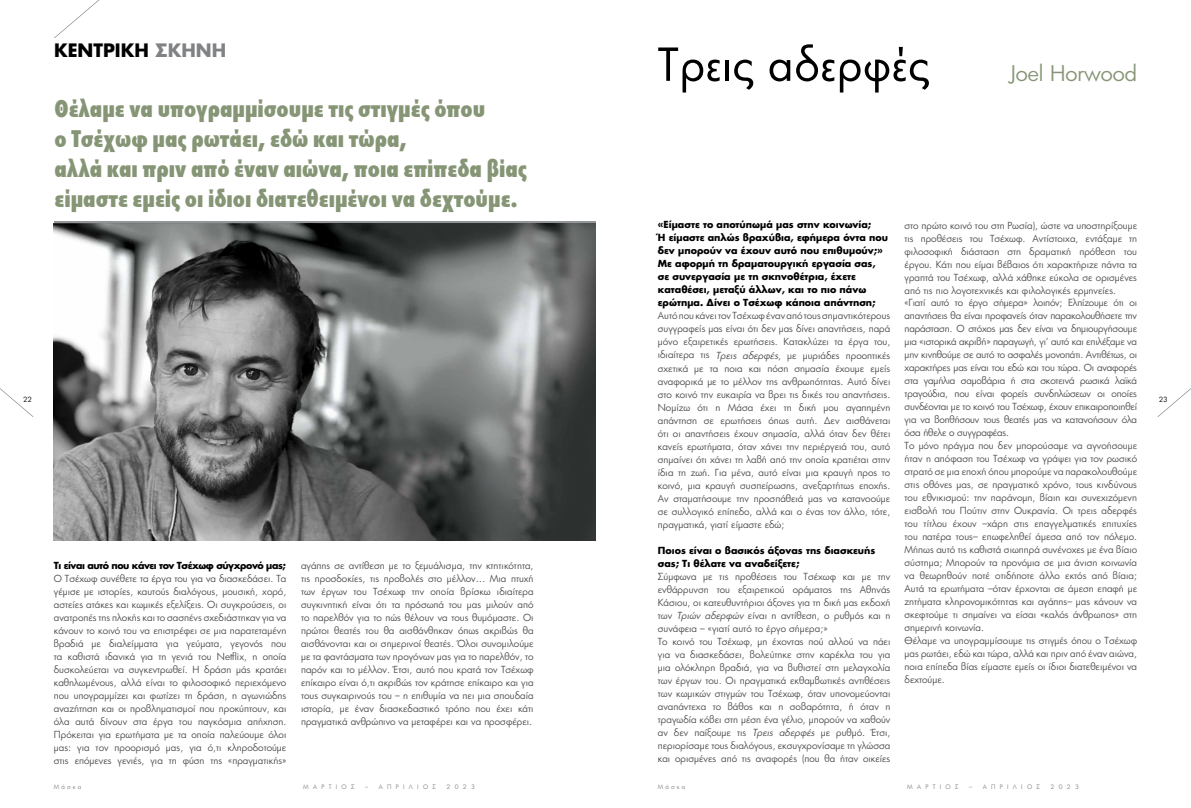
<style>
.page{position:relative;width:1191px;height:808px;background:#fff}
.page>*{position:absolute;margin:0;border:0;box-sizing:border-box;transform-origin:0 0}
.t1{font:50px "Wuerth";color:#000}
.t2{font:800 condensed 25px/30px "Wuerth";color:#869575}
.t3{font:21px "PF Futura Neu";color:#869575}
.t4{font:700 18px "PF Futura Neu";color:#000}
.t5{font:9.5px/13px "PF Futura Neu";color:#4d4d4f;text-align:justify}
.t6{font:700 9.5px/13px "PF Futura Neu";color:#000}
.t7{font:700 9.5px "PF Futura Neu";letter-spacing:-.045em;color:#000}
.t8{font:7px "PF Futura Neu";color:#000}
.t9{font:6px "PF Futura Neu";letter-spacing:.72em;color:#808285}
.s1{color:#808285}
.s2{font-style:italic}
</style>
<div class="page">
<svg style="left:1157px;top:388px;width:34px;height:29px"></svg>
<svg style="left:0;top:388px;width:33px;height:29px"></svg>
<svg style="left:54px;top:0;width:46px;height:38px"></svg>
<img style="left:54px;top:224px;width:541px;height:317px">
<h3 class="t4" style="left:54px;top:38px;width:174px">ΚΕΝΤΡΙΚΗ <span class="s1">ΣΚΗΝΗ</span></h3>
<h1 class="t1" style="left:658px;top:30px;width:274px">Τρεις αδερφές</h1>
<h2 class="t2" style="left:54px;top:92px;width:474px">Θέλαμε να υπογραμμίσουμε τις στιγμές όπου<br>ο Τσέχωφ μας ρωτάει, εδώ και τώρα,<br>αλλά και πριν από έναν αιώνα, ποια επίπεδα βίας είμαστε εμείς οι ίδιοι διατεθειμένοι να δεχτούμε.</h2>
<h3 class="t3" style="left:1010px;top:60px;width:129px">Joel Horwood</h3>
<p class="t5" style="left:904px;top:218px;width:234px;text-align:left">στο πρώτο κοινό του στη Ρωσία), ώστε να υποστηρίξουμε τις προθέσεις του Τσέχωφ. Αντίστοιχα, εντάξαμε τη φιλοσοφική διάσταση στη δραματική πρόθεση του έργου. Κάτι που είμαι βέβαιος ότι χαρακτήριζε πάντα τα γραπτά του Τσέχωφ, αλλά χάθηκε εύκολα σε ορισμένες από τις πιο λογοτεχνικές και φιλολογικές ερμηνείες. «Γιατί αυτό το έργο σήμερα» λοιπόν; Ελπίζουμε ότι οι απαντήσεις θα είναι προφανείς όταν παρακολουθήσετε την παράσταση. Ο στόχος μας δεν είναι να δημιουργήσουμε μια «ιστορικά ακριβή» παραγωγή, γι’ αυτό και επιλέξαμε να μην κινηθούμε σε αυτό το ασφαλές μονοπάτι. Αντιθέτως, οι χαρακτήρες μας είναι του εδώ και του τώρα. Οι αναφορές στα γαμήλια σαμοβάρια ή στα σκοτεινά ρωσικά λαϊκά τραγούδια, που είναι φορείς συνδηλώσεων οι οποίες συνδέονται με το κοινό του Τσέχωφ, έχουν επικαιροποιηθεί για να βοηθήσουν τους θεατές μας να κατανοήσουν όλα όσα ήθελε ο συγγραφέας.<br>Το μόνο πράγμα που δεν μπορούσαμε να αγνοήσουμε ήταν η απόφαση του Τσέχωφ να γράψει για τον ρωσικό στρατό σε μια εποχή όπου μπορούμε να παρακολουθούμε στις οθόνες μας, σε πραγματικό χρόνο, τους κινδύνους του εθνικισμού: την παράνομη, βίαιη και συνεχιζόμενη εισβολή του Πούτιν στην Ουκρανία. Οι τρεις αδερφές του τίτλου έχουν –χάρη στις επαγγελματικές επιτυχίες του πατέρα τους– επωφεληθεί άμεσα από τον πόλεμο.<br>Μήπως αυτό τις καθιστά σιωπηρά συνένοχες με ένα βίαιο σύστημα; Μπορούν τα προνόμια σε μια άνιση κοινωνία να θεωρηθούν ποτέ οτιδήποτε άλλο εκτός από βίαια; Αυτά τα ερωτήματα –όταν έρχονται σε άμεση επαφή με ζητήματα κληρονομικότητας και αγάπης– μας κάνουν να σκεφτούμε τι σημαίνει να είσαι «καλός άνθρωπος» στη σημερινή κοινωνία.<br>Θέλαμε να υπογραμμίσουμε τις στιγμές όπου ο Τσέχωφ μας ρωτάει, εδώ και τώρα, αλλά και πριν από έναν αιώνα, ποια επίπεδα βίας είμαστε εμείς οι ίδιοι διατεθειμένοι να δεχτούμε.</p>
<p class="t6" style="left:658px;top:218px;width:232px">«Είμαστε το αποτύπωμά μας στην κοινωνία;<br>Ή είμαστε απλώς βραχύβια, εφήμερα όντα που δεν μπορούν να έχουν αυτό που επιθυμούν;» Με αφορμή τη δραματουργική εργασία σας, σε συνεργασία με τη σκηνοθέτρια, έχετε καταθέσει, μεταξύ άλλων, και το πιο πάνω ερώτημα. Δίνει ο Τσέχωφ κάποια απάντηση;</p>
<p class="t5" style="left:658px;top:309px;width:234px">Αυτό που κάνει τον Τσέχωφ έναν από τους σημαντικότερους συγγραφείς μας είναι ότι δεν μας δίνει απαντήσεις, παρά μόνο εξαιρετικές ερωτήσεις. Κατακλύζει τα έργα του, ιδιαίτερα τις <span class="s2">Τρεις αδερφές</span>, με μυριάδες προοπτικές σχετικά με τα ποια και πόση σημασία έχουμε εμείς αναφορικά με το μέλλον της ανθρωπότητας. Αυτό δίνει στο κοινό την ευκαιρία να βρει τις δικές του απαντήσεις.<br>Νομίζω ότι η Μάσα έχει τη δική μου αγαπημένη απάντηση σε ερωτήσεις όπως αυτή. Δεν αισθάνεται ότι οι απαντήσεις έχουν σημασία, αλλά όταν δεν θέτει κανείς ερωτήματα, όταν χάνει την περιέργειά του, αυτό σημαίνει ότι χάνει τη λαβή από την οποία κρατιέται στην ίδια τη ζωή. Για μένα, αυτό είναι μια κραυγή προς το κοινό, μια κραυγή συσπείρωσης, ανεξαρτήτως εποχής.<br>Αν σταματήσουμε την προσπάθειά μας να κατανοούμε σε συλλογικό επίπεδο, αλλά και ο ένας τον άλλο, τότε, πραγματικά, γιατί είμαστε εδώ;</p>
<p class="t6" style="left:658px;top:543px;width:219px">Ποιος είναι ο βασικός άξονας της διασκευής σας; Τι θέλατε να αναδείξετε;</p>
<p class="t5" style="left:658px;top:569px;width:234px;text-align:left">Σύμφωνα με τις προθέσεις του Τσέχωφ και με την ενθάρρυνση του εξαιρετικού οράματος της Αθηνάς Κάσιου, οι κατευθυντήριοι άξονες για τη δική μας εκδοχή των <span class="s2">Τριών αδερφών</span> είναι η αντίθεση, ο ρυθμός και η συνάφεια – «γιατί αυτό το έργο σήμερα;»<br>Το κοινό του Τσέχωφ, μη έχοντας πού αλλού να πάει για να διασκεδάσει, βολεύτηκε στην καρέκλα του για μια ολόκληρη βραδιά, για να βυθιστεί στη μελαγχολία των έργων του. Οι πραγματικά εκθαμβωτικές αντιθέσεις των κωμικών στιγμών του Τσέχωφ, όταν υπονομεύονται αναπάντεχα το βάθος και η σοβαρότητα, ή όταν η τραγωδία κόβει στη μέση ένα γέλιο, μπορούν να χαθούν αν δεν παίξουμε τις <span class="s2">Τρεις αδερφές</span> με ρυθμό. Έτσι, περιορίσαμε τους διαλόγους, εκσυγχρονίσαμε τη γλώσσα και ορισμένες από τις αναφορές (που θα ήταν οικείες</p>
<p class="t8" style="left:23px;top:395px;width:10px">22</p>
<p class="t8" style="left:1158px;top:395px;width:10px">23</p>
<p class="t5" style="left:301px;top:559px;width:234px">αγάπης σε αντίθεση με το ξεμυάλισμα, την κτητικότητα, τις προσδοκίες, τις προβολές στο μέλλον… Μια πτυχή των έργων του Τσέχωφ την οποία βρίσκω ιδιαίτερα συγκινητική είναι ότι τα πρόσωπά του μας μιλούν από το παρελθόν για το πώς θέλουν να τους θυμόμαστε. Οι πρώτοι θεατές του θα αισθάνθηκαν όπως ακριβώς θα αισθάνονται και οι σημερινοί θεατές. Όλοι συνομιλούμε με τα φαντάσματα των προγόνων μας για το παρελθόν, το παρόν και το μέλλον. Έτσι, αυτό που κρατά τον Τσέχωφ επίκαιρο είναι ό,τι ακριβώς τον κράτησε επίκαιρο και για τους συγκαιρινούς του – η επιθυμία να πει μια σπουδαία ιστορία, με έναν διασκεδαστικό τρόπο που έχει κάτι πραγματικά ανθρώπινο να μεταφέρει και να προσφέρει.</p>
<p class="t7" style="left:54px;top:559px;width:233px">Τι είναι αυτό που κάνει τον Τσέχωφ σύγχρονό μας;</p>
<p class="t5" style="left:54px;top:572px;width:234px">Ο Τσέχωφ συνέθετε τα έργα του για να διασκεδάσει. Τα γέμισε με ιστορίες, καυτούς διαλόγους, μουσική, χορό, αστείες ατάκες και κωμικές εξελίξεις. Οι συγκρούσεις, οι ανατροπές της πλοκής και το σασπένς σχεδιάστηκαν για να κάνουν το κοινό του να επιστρέφει σε μια παρατεταμένη βραδιά με διαλείμματα για γεύματα, γεγονός που τα καθιστά ιδανικά για τη γενιά του Netflix, η οποία δυσκολεύεται να συγκεντρωθεί. Η δράση μάς κρατάει καθηλωμένους, αλλά είναι το φιλοσοφικό περιεχόμενο που υπογραμμίζει και φωτίζει τη δράση, η αγωνιώδης αναζήτηση και οι προβληματισμοί που προκύπτουν, και όλα αυτά δίνουν στα έργα του παγκόσμια απήχηση.<br>Πρόκειται για ερωτήματα με τα οποία παλεύουμε όλοι μας: για τον προορισμό μας, για ό,τι κληροδοτούμε στις επόμενες γενιές, για τη φύση της «πραγματικής»</p>
<p class="t9" style="left:54px;top:783px;width:29px">Μάσκα</p>
<p class="t9" style="left:303px;top:783px;width:53px">ΜΑΡΤΙΟΣ</p>
<p class="t9" style="left:365px;top:783px;width:72px">– ΑΠΡΙΛΙΟΣ</p>
<p class="t9" style="left:446px;top:783px;width:30px">2023</p>
<p class="t9" style="left:658px;top:783px;width:29px">Μάσκα</p>
<p class="t9" style="left:907px;top:783px;width:53px">ΜΑΡΤΙΟΣ</p>
<p class="t9" style="left:969px;top:783px;width:72px">– ΑΠΡΙΛΙΟΣ</p>
<p class="t9" style="left:1050px;top:783px;width:30px">2023</p>
</div>
